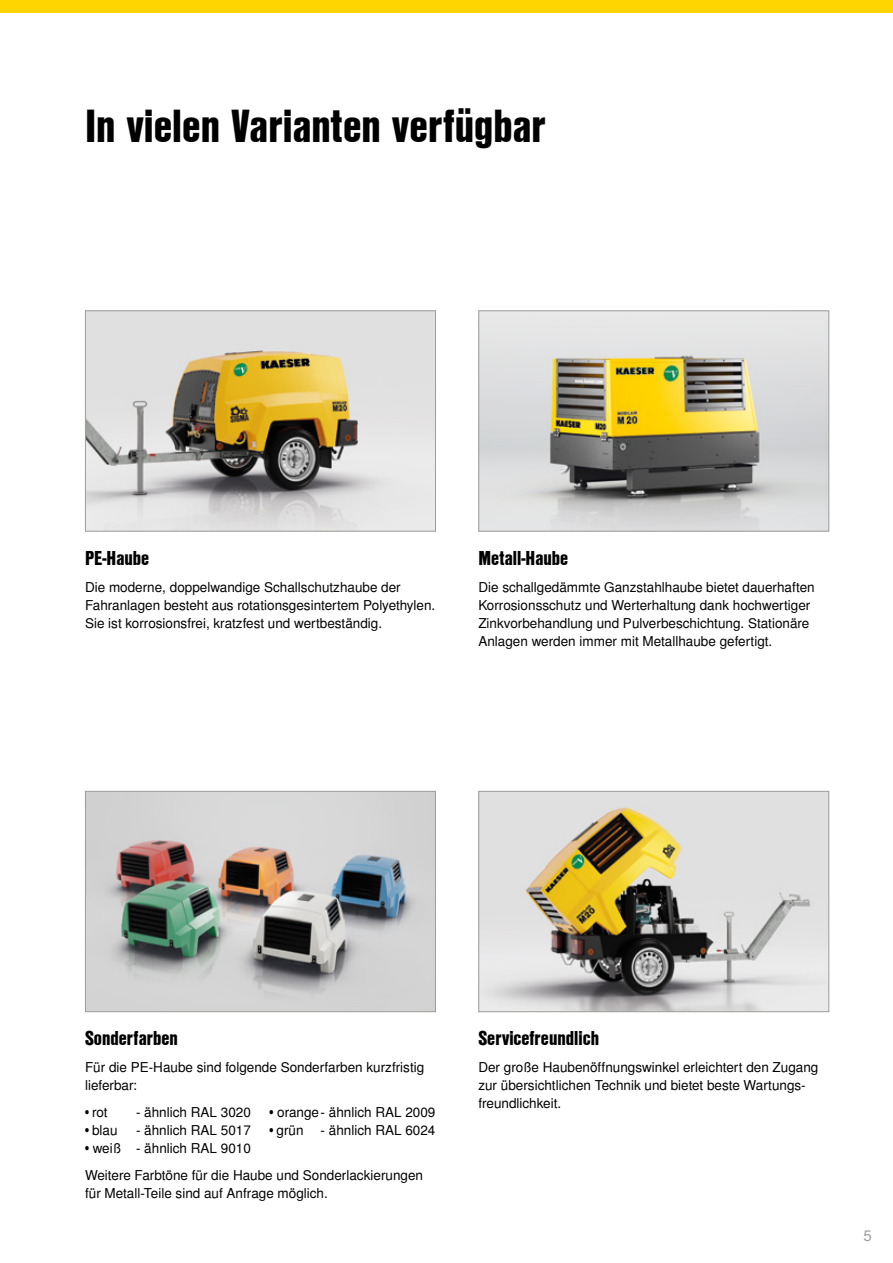
<style>
.page{position:relative;width:893px;height:1263px;background:#fff}
.page>*{position:absolute;margin:0;border:0;box-sizing:border-box;transform-origin:0 0}
.t1{font:45px "Nimbus San L Bla Con";color:#000}
.t2{font:19.5px "Nimbus San L Bla Con";color:#000}
.t3{font:15px "Nimbus San L";color:#9d9d9c}
.t4{font:13.5px/18px "Nimbus San L";color:#000}
.s1{font-family:"Nimbus San L Reg Con"}
</style>
<div class="page">
<img style="left:87px;top:312px;width:347px;height:217px">
<div style="left:85px;top:310px;width:351px;height:221px;border:1px solid #9d9d9c"></div>
<img style="left:480px;top:793px;width:347px;height:217px">
<div style="left:478px;top:791px;width:351px;height:221px;border:1px solid #9d9d9c"></div>
<img style="left:87px;top:793px;width:347px;height:217px">
<div style="left:85px;top:791px;width:351px;height:221px;border:1px solid #9d9d9c"></div>
<div style="left:0;top:0;width:893px;height:13px;background:#ffd500"></div>
<img style="left:480px;top:312px;width:347px;height:217px">
<div style="left:478px;top:310px;width:351px;height:221px;border:1px solid #9d9d9c"></div>
<h1 class="t1" style="left:85px;top:92px;width:462px">In vielen Varianten verfügbar</h1>
<h2 class="t2" style="left:85px;top:544px;width:66px">PE-Haube</h2>
<p class="t4" style="left:85px;top:579px;width:352px">Die moderne, doppelwandige Schallschutzhaube der<br>Fahranlagen besteht aus rotationsgesintertem Polyethylen.<br>Sie ist korrosionsfrei, kratzfest und wertbeständig.</p>
<h2 class="t2" style="left:478px;top:544px;width:91px">Metall-Haube</h2>
<p class="t4" style="left:478px;top:579px;width:338px">Die schallgedämmte Ganzstahlhaube bietet dauerhaften Korrosionsschutz und Werterhaltung dank hochwertiger Zinkvorbehandlung und Pulverbeschichtung. Stationäre Anlagen werden immer mit Metallhaube gefertigt.</p>
<h2 class="t2" style="left:85px;top:1024px;width:94px">Sonderfarben</h2>
<p class="t4" style="left:85px;top:1059px;width:341px">Für die PE-Haube sind folgende Sonderfarben kurzfristig lieferbar:</p>
<p class="t4" style="left:85px;top:1104px;width:24px"><span class="s1">•</span> rot</p>
<p class="t4" style="left:136px;top:1104px;width:116px">- ähnlich RAL 3020</p>
<p class="t4" style="left:270px;top:1104px;width:167px"><span class="s1">•</span> orange- ähnlich RAL 2009</p>
<p class="t4" style="left:85px;top:1122px;width:34px"><span class="s1">•</span> blau</p>
<p class="t4" style="left:136px;top:1122px;width:116px">- ähnlich RAL 5017</p>
<p class="t4" style="left:270px;top:1122px;width:35px"><span class="s1">•</span> grün</p>
<p class="t4" style="left:321px;top:1122px;width:116px">- ähnlich RAL 6024</p>
<p class="t4" style="left:85px;top:1135px;width:339px;line-height:27px"><span class="s1">•</span> weiß - ähnlich RAL 9010<br>Weitere Farbtöne für die Haube und Sonderlackierungen</p>
<p class="t4" style="left:85px;top:1185px;width:244px">für Metall-Teile sind auf Anfrage möglich.</p>
<h2 class="t2" style="left:478px;top:1024px;width:122px">Servicefreundlich</h2>
<p class="t4" style="left:478px;top:1059px;width:341px">Der große Haubenöffnungswinkel erleichtert den Zugang zur übersichtlichen Technik und bietet beste Wartungs&shy;freundlichkeit.</p>
<p class="t3" style="left:863px;top:1226px;width:10px">5</p>
</div>
